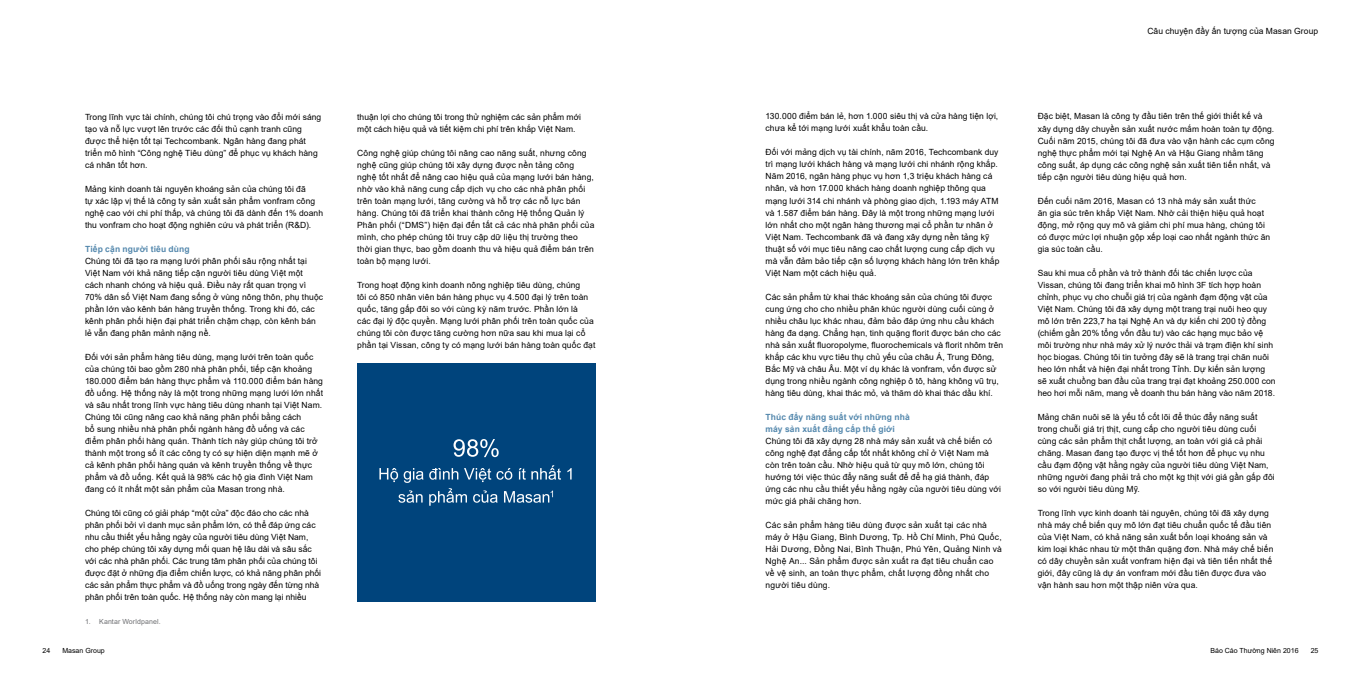
<style>
.page{position:relative;width:1361px;height:681px;background:#fff}
.page>*{position:absolute;margin:0;border:0;box-sizing:border-box;transform-origin:0 0}
.t1{font:8.5px/12px "Arial";letter-spacing:.01em;color:#000}
.t2{font:700 8.5px/12px "Arial";letter-spacing:.015em;color:#5488ad}
.t3{font:7px "Arial";color:#000}
.t4{font:7px "Arial";letter-spacing:.015em;color:#6d6e71}
</style>
<div class="page">
<div style="left:357px;top:363px;width:238px;height:238px;background:#00447c"></div>
<svg style="left:398px;top:488px;width:155px;height:17px"></svg>
<svg style="left:379px;top:465px;width:192px;height:17px"></svg>
<svg style="left:453px;top:439px;width:46px;height:18px"></svg>
<p class="t1" style="left:85px;top:110px;width:238px">Trong lĩnh vực tài chính, chúng tôi chú trọng vào đổi mới sáng tạo và nỗ lực vượt lên trước các đối thủ cạnh tranh cũng được thể hiện tốt tại Techcombank. Ngân hàng đang phát triển mô hình “Công nghệ Tiêu dùng” để phục vụ khách hàng cá nhân tốt hơn.</p>
<p class="t1" style="left:85px;top:182px;width:239px">Mảng kinh doanh tài nguyên khoáng sản của chúng tôi đã<br>tự xác lập vị thế là công ty sản xuất sản phẩm vonfram công nghệ cao với chi phí thấp, và chúng tôi đã dành đến 1% doanh thu vonfram cho hoạt động nghiên cứu và phát triển (R&amp;D).</p>
<p class="t2" style="left:85px;top:243px;width:106px">Tiếp cận người tiêu dùng</p>
<p class="t1" style="left:85px;top:254px;width:240px">Chúng tôi đã tạo ra mạng lưới phân phối sâu rộng nhất tại Việt Nam với khả năng tiếp cận người tiêu dùng Việt một cách nhanh chóng và hiệu quả. Điều này rất quan trọng vì 70% dân số Việt Nam đang sống ở vùng nông thôn, phụ thuộc phần lớn vào kênh bán hàng truyền thống. Trong khi đó, các kênh phân phối hiện đại phát triển chậm chạp, còn kênh bán lẻ vẫn đang phân mảnh nặng nề.</p>
<p class="t1" style="left:85px;top:350px;width:239px">Đối với sản phẩm hàng tiêu dùng, mạng lưới trên toàn quốc của chúng tôi bao gồm 280 nhà phân phối, tiếp cận khoảng 180.000 điểm bán hàng thực phẩm và 110.000 điểm bán hàng đồ uống. Hệ thống này là một trong những mạng lưới lớn nhất và sâu nhất trong lĩnh vực hàng tiêu dùng nhanh tại Việt Nam.<br>Chúng tôi cũng nâng cao khả năng phân phối bằng cách<br>bổ sung nhiều nhà phân phối ngành hàng đồ uống và các điểm phân phối hàng quán. Thành tích này giúp chúng tôi trở thành một trong số ít các công ty có sự hiện diện mạnh mẽ ở cả kênh phân phối hàng quán và kênh truyền thống về thực phẩm và đồ uống. Kết quả là 98% các hộ gia đình Việt Nam đang có ít nhất một sản phẩm của Masan trong nhà.</p>
<p class="t1" style="left:85px;top:506px;width:238px">Chúng tôi cũng có giải pháp “một cửa” độc đáo cho các nhà phân phối bởi vì danh mục sản phẩm lớn, có thể đáp ứng các nhu cầu thiết yếu hằng ngày của người tiêu dùng Việt Nam, cho phép chúng tôi xây dựng mối quan hệ lâu dài và sâu sắc với các nhà phân phối. Các trung tâm phân phối của chúng tôi được đặt ở những địa điểm chiến lược, có khả năng phân phối các sản phẩm thực phẩm và đồ uống trong ngày đến từng nhà phân phối trên toàn quốc. Hệ thống này còn mang lại nhiều</p>
<p class="t4" style="left:85px;top:616px;width:77px">1. Kantar Worldpanel.</p>
<p class="t1" style="left:357px;top:110px;width:225px">thuận lợi cho chúng tôi trong thử nghiệm các sản phẩm mới một cách hiệu quả và tiết kiệm chi phí trên khắp Việt Nam.</p>
<p class="t1" style="left:357px;top:146px;width:239px">Công nghệ giúp chúng tôi nâng cao năng suất, nhưng công nghệ cũng giúp chúng tôi xây dựng được nền tảng công nghệ tốt nhất để nâng cao hiệu quả của mạng lưới bán hàng, nhờ vào khả năng cung cấp dịch vụ cho các nhà phân phối trên toàn mạng lưới, tăng cường và hỗ trợ các nỗ lực bán hàng. Chúng tôi đã triển khai thành công Hệ thống Quản lý Phân phối (“DMS”) hiện đại đến tất cả các nhà phân phối của mình, cho phép chúng tôi truy cập dữ liệu thị trường theo thời gian thực, bao gồm doanh thu và hiệu quả điểm bán trên toàn bộ mạng lưới.</p>
<p class="t1" style="left:357px;top:279px;width:240px">Trong hoạt động kinh doanh nông nghiệp tiêu dùng, chúng<br>tôi có 850 nhân viên bán hàng phục vụ 4.500 đại lý trên toàn quốc, tăng gấp đôi so với cùng kỳ năm trước. Phần lớn là<br>các đại lý độc quyền. Mạng lưới phân phối trên toàn quốc của chúng tôi còn được tăng cường hơn nữa sau khi mua lại cổ phần tại Vissan, công ty có mạng lưới bán hàng toàn quốc đạt</p>
<p class="t1" style="left:765px;top:110px;width:234px">130.000 điểm bán lẻ, hơn 1.000 siêu thị và cửa hàng tiện lợi, chưa kể tới mạng lưới xuất khẩu toàn cầu.</p>
<p class="t1" style="left:765px;top:146px;width:235px">Đối với mảng dịch vụ tài chính, năm 2016, Techcombank duy trì mạng lưới khách hàng và mạng lưới chi nhánh rộng khắp.<br>Năm 2016, ngân hàng phục vụ hơn 1,3 triệu khách hàng cá nhân, và hơn 17.000 khách hàng doanh nghiệp thông qua mạng lưới 314 chi nhánh và phòng giao dịch, 1.193 máy ATM và 1.587 điểm bán hàng. Đây là một trong những mạng lưới lớn nhất cho một ngân hàng thương mại cổ phần tư nhân ở Việt Nam. Techcombank đã và đang xây dựng nền tảng kỹ thuật số với mục tiêu nâng cao chất lượng cung cấp dịch vụ mà vẫn đảm bảo tiếp cận số lượng khách hàng lớn trên khắp Việt Nam một cách hiệu quả.</p>
<p class="t1" style="left:765px;top:290px;width:239px">Các sản phẩm từ khai thác khoáng sản của chúng tôi được cung ứng cho cho nhiều phân khúc người dùng cuối cùng ở nhiều châu lục khác nhau, đảm bảo đáp ứng nhu cầu khách hàng đa dạng. Chẳng hạn, tinh quặng florit được bán cho các nhà sản xuất fluoropolyme, fluorochemicals và florit nhôm trên khắp các khu vực tiêu thụ chủ yếu của châu Á, Trung Đông, Bắc Mỹ và châu Âu. Một ví dụ khác là vonfram, vốn được sử dụng trong nhiều ngành công nghiệp ô tô, hàng không vũ trụ, hàng tiêu dùng, khai thác mỏ, và thăm dò khai thác dầu khí.</p>
<p class="t2" style="left:765px;top:410px;width:146px">Thúc đẩy năng suất với những nhà máy sản xuất đẳng cấp thế giới</p>
<p class="t1" style="left:765px;top:434px;width:237px">Chúng tôi đã xây dựng 28 nhà máy sản xuất và chế biến có công nghệ đạt đẳng cấp tốt nhất không chỉ ở Việt Nam mà còn trên toàn cầu. Nhờ hiệu quả từ quy mô lớn, chúng tôi hướng tới việc thúc đẩy năng suất để để hạ giá thành, đáp ứng các nhu cầu thiết yếu hằng ngày của người tiêu dùng với mức giá phải chăng hơn.</p>
<p class="t1" style="left:765px;top:518px;width:238px">Các sản phẩm hàng tiêu dùng được sản xuất tại các nhà máy ở Hậu Giang, Bình Dương, Tp. Hồ Chí Minh, Phú Quốc, Hải Dương, Đồng Nai, Bình Thuận, Phú Yên, Quảng Ninh và Nghệ An... Sản phẩm được sản xuất ra đạt tiêu chuẩn cao về vệ sinh, an toàn thực phẩm, chất lượng đồng nhất cho người tiêu dùng.</p>
<p class="t1" style="left:1147px;top:25px;width:172px">Câu chuyện đầy ấn tượng của Masan Group</p>
<p class="t1" style="left:1037px;top:110px;width:238px">Đặc biệt, Masan là công ty đầu tiên trên thế giới thiết kế và xây dựng dây chuyền sản xuất nước mắm hoàn toàn tự động.<br>Cuối năm 2015, chúng tôi đã đưa vào vận hành các cụm công nghệ thực phẩm mới tại Nghệ An và Hậu Giang nhằm tăng công suất, áp dụng các công nghệ sản xuất tiên tiến nhất, và tiếp cận người tiêu dùng hiệu quả hơn.</p>
<p class="t1" style="left:1037px;top:194px;width:234px">Đến cuối năm 2016, Masan có 13 nhà máy sản xuất thức<br>ăn gia súc trên khắp Việt Nam. Nhờ cải thiện hiệu quả hoạt động, mở rộng quy mô và giảm chi phí mua hàng, chúng tôi có được mức lợi nhuận gộp xếp loại cao nhất ngành thức ăn gia súc toàn cầu.</p>
<p class="t1" style="left:1037px;top:266px;width:239px">Sau khi mua cổ phần và trở thành đối tác chiến lược của Vissan, chúng tôi đang triển khai mô hình 3F tích hợp hoàn chỉnh, phục vụ cho chuỗi giá trị của ngành đạm động vật của Việt Nam. Chúng tôi đã xây dựng một trang trại nuôi heo quy mô lớn trên 223,7 ha tại Nghệ An và dự kiến chi 200 tỷ đồng (chiếm gần 20% tổng vốn đầu tư) vào các hạng mục bảo vệ môi trường như nhà máy xử lý nước thải và trạm điện khí sinh học biogas. Chúng tôi tin tưởng đây sẽ là trang trại chăn nuôi heo lớn nhất và hiện đại nhất trong Tỉnh. Dự kiến sản lượng sẽ xuất chuồng ban đầu của trang trại đạt khoảng 250.000 con heo hơi mỗi năm, mang về doanh thu bán hàng vào năm 2018.</p>
<p class="t1" style="left:1037px;top:410px;width:238px">Mảng chăn nuôi sẽ là yếu tố cốt lõi để thúc đẩy năng suất trong chuỗi giá trị thịt, cung cấp cho người tiêu dùng cuối cùng các sản phẩm thịt chất lượng, an toàn với giá cả phải chăng. Masan đang tạo được vị thế tốt hơn để phục vụ nhu cầu đạm động vật hằng ngày của người tiêu dùng Việt Nam, những người đang phải trả cho một kg thịt với giá gần gấp đôi so với người tiêu dùng Mỹ.</p>
<p class="t1" style="left:1037px;top:506px;width:237px">Trong lĩnh vực kinh doanh tài nguyên, chúng tôi đã xây dựng nhà máy chế biến quy mô lớn đạt tiêu chuẩn quốc tế đầu tiên của Việt Nam, có khả năng sản xuất bốn loại khoáng sản và kim loại khác nhau từ một thân quặng đơn. Nhà máy chế biến có dây chuyền sản xuất vonfram hiện đại và tiên tiến nhất thế giới, đây cũng là dự án vonfram mới đầu tiên được đưa vào vận hành sau hơn một thập niên vừa qua.</p>
<p class="t3" style="left:43px;top:645px;width:9px">24</p>
<p class="t3" style="left:62px;top:645px;width:44px">Masan Group</p>
<p class="t3" style="left:1210px;top:645px;width:90px">Báo Cáo Thường Niên 2016</p>
<p class="t3" style="left:1310px;top:645px;width:9px">25</p>
</div>
